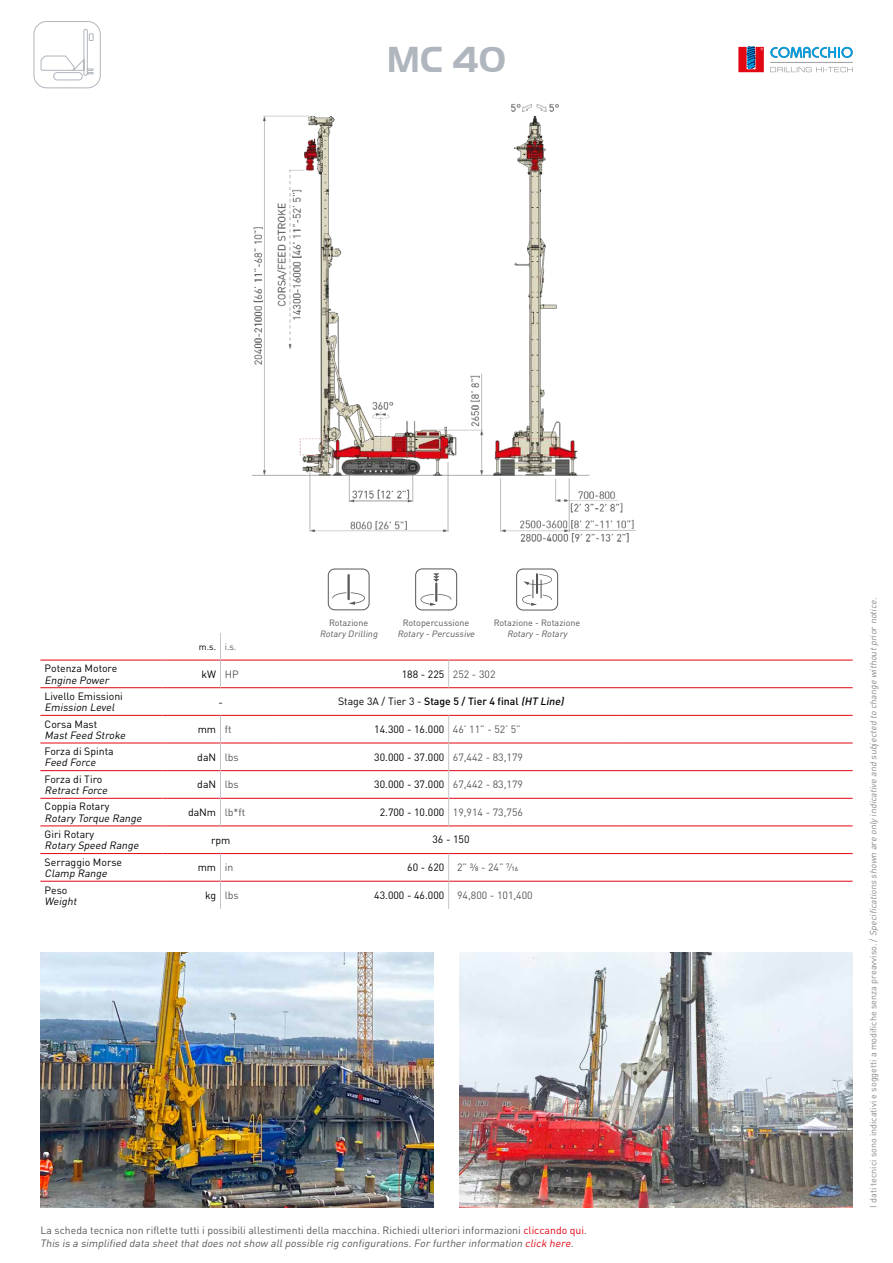
<style>
.page{position:relative;width:893px;height:1263px;background:#fff}
.page>*{position:absolute;margin:0;border:0;box-sizing:border-box;transform-origin:0 0}
.t1{font:700 37.5px "Handel Got D";color:#afb6bd}
.t2{font:10.5px/13.2px "DIN Pro";color:#575756}
.t3{font:10.5px "DIN Pro";color:#000}
.t4{font:italic 10.5px "DIN Pro";color:#000}
.t5{font:10.5px "DIN Pro";color:#000}
.t6{font:500 10.5px "DIN Pro";color:#000}
.t7{font:10.5px "DIN Pro";color:#575756}
.t8{font:italic 9px "DIN Pro";color:#878787}
.t9{font:italic 9px "DIN Pro";color:#575756}
.t10{font:9px "DIN Pro";color:#575756}
.t11{font:9px "DIN Pro";color:#000}
.s1{color:#575756}
.s2{font-weight:400}
.s3{font-style:italic}
.s4{color:#000}
.s5{font-style:inherit}
.s6{color:#e30613}
.s7{font-style:italic;color:#e30613}
.s8{font-style:normal}
</style>
<div class="page">
<img style="left:251px;top:104px;width:385px;height:439px">
<img style="left:40px;top:952px;width:394px;height:256px">
<img style="left:459px;top:952px;width:394px;height:256px">
<svg style="left:770px;top:47px;width:83px;height:11px"></svg>
<svg style="left:770px;top:67px;width:83px;height:5px"></svg>
<hr style="left:770px;top:62px;width:83px;height:1px;background:#9f9c9b">
<svg style="left:738px;top:47px;width:26px;height:25px"></svg>
<hr style="left:40px;top:660px;width:122px;height:1px;background:#e30613">
<hr style="left:40px;top:687px;width:122px;height:1px;background:#e30613">
<hr style="left:40px;top:715px;width:122px;height:1px;background:#e30613">
<hr style="left:40px;top:743px;width:122px;height:1px;background:#e30613">
<hr style="left:40px;top:770px;width:122px;height:1px;background:#e30613">
<hr style="left:40px;top:798px;width:122px;height:1px;background:#e30613">
<hr style="left:40px;top:826px;width:122px;height:1px;background:#e30613">
<hr style="left:40px;top:853px;width:122px;height:1px;background:#e30613">
<hr style="left:162px;top:660px;width:58px;height:1px;background:#e30613">
<hr style="left:221px;top:660px;width:58px;height:1px;background:#e30613">
<hr style="left:623px;top:660px;width:230px;height:1px;background:#e30613">
<hr style="left:162px;top:687px;width:58px;height:1px;background:#e30613">
<hr style="left:220px;top:687px;width:59px;height:1px;background:#e30613">
<hr style="left:623px;top:687px;width:230px;height:1px;background:#e30613">
<hr style="left:162px;top:715px;width:58px;height:1px;background:#e30613">
<hr style="left:220px;top:715px;width:59px;height:1px;background:#e30613">
<hr style="left:623px;top:715px;width:230px;height:1px;background:#e30613">
<hr style="left:162px;top:743px;width:58px;height:1px;background:#e30613">
<hr style="left:221px;top:743px;width:58px;height:1px;background:#e30613">
<hr style="left:623px;top:743px;width:230px;height:1px;background:#e30613">
<hr style="left:162px;top:770px;width:58px;height:1px;background:#e30613">
<hr style="left:221px;top:770px;width:58px;height:1px;background:#e30613">
<hr style="left:623px;top:770px;width:230px;height:1px;background:#e30613">
<hr style="left:162px;top:798px;width:58px;height:1px;background:#e30613">
<hr style="left:221px;top:798px;width:58px;height:1px;background:#e30613">
<hr style="left:623px;top:798px;width:230px;height:1px;background:#e30613">
<hr style="left:162px;top:826px;width:58px;height:1px;background:#e30613">
<hr style="left:220px;top:826px;width:59px;height:1px;background:#e30613">
<hr style="left:623px;top:826px;width:230px;height:1px;background:#e30613">
<hr style="left:162px;top:853px;width:58px;height:1px;background:#e30613">
<hr style="left:220px;top:853px;width:59px;height:1px;background:#e30613">
<hr style="left:623px;top:853px;width:230px;height:1px;background:#e30613">
<hr style="left:40px;top:881px;width:122px;height:1px;background:#e30613">
<hr style="left:162px;top:881px;width:58px;height:1px;background:#e30613">
<hr style="left:221px;top:881px;width:58px;height:1px;background:#e30613">
<hr style="left:623px;top:881px;width:230px;height:1px;background:#e30613">
<svg style="left:220px;top:633px;width:1px;height:54px"></svg>
<svg style="left:220px;top:715px;width:1px;height:111px"></svg>
<svg style="left:220px;top:854px;width:1px;height:55px"></svg>
<hr style="left:279px;top:660px;width:170px;height:1px;background:#e30613">
<hr style="left:449px;top:660px;width:174px;height:1px;background:#e30613">
<hr style="left:279px;top:687px;width:170px;height:1px;background:#e30613">
<hr style="left:449px;top:687px;width:174px;height:1px;background:#e30613">
<hr style="left:279px;top:715px;width:170px;height:1px;background:#e30613">
<hr style="left:449px;top:715px;width:174px;height:1px;background:#e30613">
<hr style="left:279px;top:743px;width:170px;height:1px;background:#e30613">
<hr style="left:449px;top:743px;width:174px;height:1px;background:#e30613">
<hr style="left:279px;top:770px;width:169px;height:1px;background:#e30613">
<hr style="left:449px;top:770px;width:174px;height:1px;background:#e30613">
<hr style="left:279px;top:798px;width:169px;height:1px;background:#e30613">
<hr style="left:449px;top:798px;width:174px;height:1px;background:#e30613">
<hr style="left:279px;top:826px;width:170px;height:1px;background:#e30613">
<hr style="left:449px;top:826px;width:174px;height:1px;background:#e30613">
<hr style="left:279px;top:853px;width:170px;height:1px;background:#e30613">
<hr style="left:449px;top:853px;width:174px;height:1px;background:#e30613">
<hr style="left:279px;top:881px;width:170px;height:1px;background:#e30613">
<hr style="left:449px;top:881px;width:174px;height:1px;background:#e30613">
<svg style="left:448px;top:660px;width:1px;height:27px"></svg>
<svg style="left:448px;top:715px;width:1px;height:111px"></svg>
<svg style="left:448px;top:854px;width:1px;height:55px"></svg>
<div style="left:328px;top:569px;width:41px;height:41px;border:1px solid #575756;border-radius:7px"></div>
<hr style="left:347px;top:574px;width:3px;height:26px;background:#575756">
<svg style="left:332px;top:592px;width:33px;height:13px"></svg>
<div style="left:415px;top:569px;width:42px;height:41px;border:1px solid #575756;border-radius:7px"></div>
<svg style="left:433px;top:573px;width:6px;height:9px"></svg>
<hr style="left:435px;top:582px;width:2px;height:20px;background:#575756">
<svg style="left:420px;top:594px;width:31px;height:12px"></svg>
<div style="left:516px;top:569px;width:42px;height:41px;border:1px solid #575756;border-radius:7px"></div>
<hr style="left:536px;top:573px;width:2px;height:21px;background:#575756">
<svg style="left:522px;top:574px;width:30px;height:32px"></svg>
<svg style="left:40px;top:29px;width:54px;height:52px"></svg>
<div style="left:34px;top:21px;width:67px;height:67px;border:1px solid #afb6bd;border-radius:13px"></div>
<h1 class="t1" style="left:387px;top:38px;width:121px">MC 40</h1>
<p class="t10" style="left:329px;top:616px;width:41px">Rotazione</p>
<p class="t9" style="left:320px;top:627px;width:61px">RotaryDrilling</p>
<p class="t10" style="left:403px;top:616px;width:68px">Rotopercussione</p>
<p class="t9" style="left:398px;top:627px;width:81px">Rotary-Percussive</p>
<p class="t10" style="left:494px;top:616px;width:88px">Rotazione - Rotazione</p>
<p class="t9" style="left:507px;top:627px;width:64px">Rotary-Rotary</p>
<p class="t11" style="left:199px;top:640px;width:39px">m.s. <span class="s1">i.s.</span></p>
<p class="t3" style="left:45px;top:661px;width:74px">Potenza Motore</p>
<p class="t4" style="left:45px;top:673px;width:68px">Engine Power</p>
<p class="t3" style="left:202px;top:667px;width:39px">kW <span class="s1">HP</span></p>
<p class="t5" style="left:402px;top:665px;width:95px">188 - 225 <span class="s1">252 - 302</span></p>
<p class="t3" style="left:45px;top:689px;width:80px">Livello Emissioni</p>
<p class="t4" style="left:45px;top:700px;width:74px">Emission Level</p>
<p class="t3" style="left:218px;top:695px;width:6px">-</p>
<p class="t6" style="left:338px;top:693px;width:230px"><span class="s2">Stage 3A / Tier 3 -</span> Stage 5 / Tier 4 final <span class="s3">(HT Line)</span></p>
<p class="t3" style="left:45px;top:717px;width:54px">Corsa Mast</p>
<p class="t4" style="left:45px;top:728px;width:85px">MastFeed Stroke</p>
<p class="t3" style="left:198px;top:722px;width:35px">mm <span class="s1">ft</span></p>
<p class="t5" style="left:374px;top:721px;width:148px">14.300 - 16.000 <span class="s1">46’ 11” - 52’ 5”</span></p>
<p class="t3" style="left:45px;top:744px;width:71px">Forza di Spinta</p>
<p class="t4" style="left:45px;top:755px;width:55px">Feed Force</p>
<p class="t3" style="left:197px;top:750px;width:43px">daN <span class="s1">lbs</span></p>
<p class="t5" style="left:374px;top:748px;width:150px">30.000 - 37.000 <span class="s1">67,442 - 83,179</span></p>
<p class="t3" style="left:45px;top:772px;width:59px">Forza di Tiro</p>
<p class="t4" style="left:45px;top:783px;width:67px">RetractForce</p>
<p class="t3" style="left:197px;top:777px;width:43px">daN <span class="s1">lbs</span></p>
<p class="t5" style="left:374px;top:776px;width:150px">30.000 - 37.000 <span class="s1">67,442 - 83,179</span></p>
<p class="t3" style="left:45px;top:799px;width:66px">Coppia Rotary</p>
<p class="t4" style="left:45px;top:811px;width:101px">Rotary Torque Range</p>
<p class="t7" style="left:188px;top:805px;width:59px"><span class="s4">daNm</span> lb*ft</p>
<p class="t2" style="left:380px;top:804px;width:145px"><span class="s4">2.700 - 10.000</span> 19,914 - 73,756</p>
<p class="t3" style="left:45px;top:827px;width:51px">Giri Rotary</p>
<p class="t4" style="left:45px;top:838px;width:98px">Rotary Speed Range</p>
<p class="t3" style="left:211px;top:833px;width:21px">rpm</p>
<p class="t5" style="left:432px;top:831px;width:39px">36 - 150</p>
<p class="t3" style="left:45px;top:855px;width:79px">Serraggio Morse</p>
<p class="t4" style="left:45px;top:866px;width:66px">Clamp Range</p>
<p class="t3" style="left:198px;top:860px;width:37px">mm <span class="s1">in</span></p>
<p class="t2" style="left:407px;top:860px;width:112px"><span class="s4">60 - 620</span> <span class="s5">2”</span> 3/8 <span class="s5">- 24”</span> 7/16</p>
<p class="t3" style="left:45px;top:882px;width:24px">Peso</p>
<p class="t4" style="left:45px;top:894px;width:36px">Weight</p>
<p class="t7" style="left:205px;top:888px;width:35px"><span class="s4">kg</span> lbs</p>
<p class="t2" style="left:374px;top:887px;width:160px"><span class="s4">43.000 - 46.000</span> 94,800 - 101,400</p>
<p class="t2" style="left:40px;top:1222px;width:548px">La scheda tecnica non riflette tutti i possibili allestimenti della macchina. Richiedi ulteriori informazioni <span class="s6">cliccando qui</span>.<br><span class="s3">This is a simplified data sheetthatdoes notshow allpossible rig configurations.Forfurtherinformation</span> <span class="s7">click here</span><span class="s3">.</span></p>
<p class="t8" style="left:867px;top:1208px;width:613px;rotate:-90deg"><span class="s8">I d a t i t e c n i c i s o n o i n d i ca t i v i e s o g g e tt i a m o d i fi c h e s e n z a p re a vv i s o . /</span> Specifications shown are only indicative and subjected to change withoutprior notice.</p>
</div>
